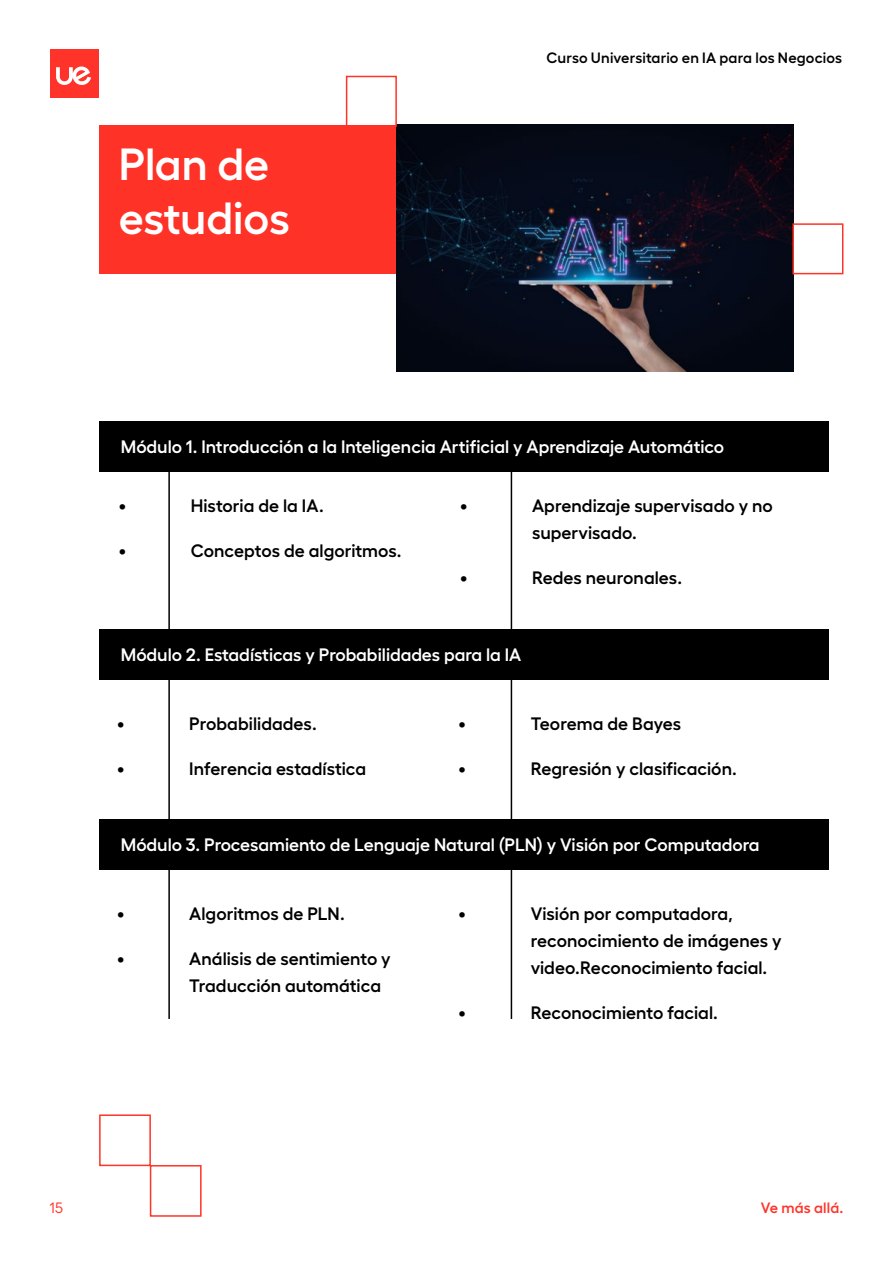
<style>
.page{position:relative;width:893px;height:1263px;background:#fff}
.page>*{position:absolute;margin:0;border:0;box-sizing:border-box;transform-origin:0 0}
.t1{font:600 45px/54px "Hellix";letter-spacing:-.005em;color:#fff}
.t2{font:600 21px "Hellix";color:#000}
.t3{font:600 18px/27px "Hellix";color:#000}
.t4{font:600 18px "Hellix";color:#fff}
.t5{font:600 15px "Hellix";letter-spacing:.01em;color:#000}
.t6{font:600 15px "Hellix";letter-spacing:.01em;color:#ff3329}
.t7{font:15px "Hellix";color:#ff3326}
</style>
<div class="page">
<div style="left:50px;top:50px;width:48px;height:48px;background:#ff3329"></div>
<svg style="left:56px;top:66px;width:35px;height:19px"></svg>
<hr style="left:168px;top:470px;width:2px;height:549px;background:#000">
<hr style="left:511px;top:472px;width:1px;height:547px;background:#000">
<div style="left:99px;top:125px;width:298px;height:149px;background:#ff3228"></div>
<img style="left:397px;top:124px;width:397px;height:248px">
<svg style="left:792px;top:223px;width:52px;height:52px"></svg>
<svg style="left:99px;top:1114px;width:103px;height:103px"></svg>
<svg style="left:345px;top:75px;width:53px;height:52px"></svg>
<div style="left:99px;top:421px;width:730px;height:51px;background:#000"></div>
<div style="left:99px;top:629px;width:730px;height:50px;background:#000"></div>
<div style="left:99px;top:819px;width:730px;height:51px;background:#000"></div>
<h1 class="t1" style="left:119px;top:132px;width:173px">Plan de estudios</h1>
<p class="t5" style="left:547px;top:46px;width:297px">Curso Universitario en IA para los Negocios</p>
<p class="t4" style="left:121px;top:432px;width:605px">Módulo 1. Introducción a la Inteligencia Artificial y Aprendizaje Automático</p>
<p class="t2" style="left:119px;top:488px;width:9px">•</p>
<p class="t3" style="left:191px;top:490px;width:135px">Historia de la IA.</p>
<p class="t2" style="left:119px;top:533px;width:9px">•</p>
<p class="t3" style="left:191px;top:535px;width:212px">Conceptos de algoritmos.</p>
<p class="t2" style="left:460px;top:488px;width:9px">•</p>
<p class="t3" style="left:532px;top:490px;width:242px">Aprendizaje supervisado y no supervisado.</p>
<p class="t2" style="left:460px;top:560px;width:9px">•</p>
<p class="t3" style="left:532px;top:562px;width:151px">Redes neuronales.</p>
<p class="t4" style="left:121px;top:640px;width:402px">Módulo 2. Estadísticas y Probabilidades para la IA</p>
<p class="t2" style="left:117px;top:706px;width:9px">•</p>
<p class="t3" style="left:189px;top:708px;width:129px">Probabilidades.</p>
<p class="t2" style="left:117px;top:751px;width:9px">•</p>
<p class="t3" style="left:189px;top:753px;width:178px">Inferencia estadística</p>
<p class="t2" style="left:459px;top:706px;width:9px">•</p>
<p class="t3" style="left:531px;top:708px;width:152px">Teorema de Bayes</p>
<p class="t2" style="left:459px;top:751px;width:9px">•</p>
<p class="t3" style="left:531px;top:753px;width:208px">Regresión y clasificación.</p>
<p class="t4" style="left:121px;top:830px;width:640px">Módulo 3. Procesamiento de Lenguaje Natural (PLN) y Visión por Computadora</p>
<p class="t2" style="left:117px;top:896px;width:9px">•</p>
<p class="t3" style="left:189px;top:898px;width:157px">Algoritmos de PLN.</p>
<p class="t2" style="left:117px;top:941px;width:9px">•</p>
<p class="t3" style="left:189px;top:943px;width:203px">Análisis de sentimiento y<br>Traducción automática</p>
<p class="t2" style="left:459px;top:896px;width:9px">•</p>
<p class="t3" style="left:531px;top:898px;width:252px">Visión por computadora, reconocimiento de imágenes y video.Reconocimiento facial.</p>
<p class="t2" style="left:459px;top:995px;width:9px">•</p>
<p class="t3" style="left:531px;top:997px;width:189px">Reconocimiento facial.</p>
<p class="t7" style="left:50px;top:1197px;width:15px">15</p>
<p class="t6" style="left:761px;top:1196px;width:84px">Ve más allá.</p>
</div>
